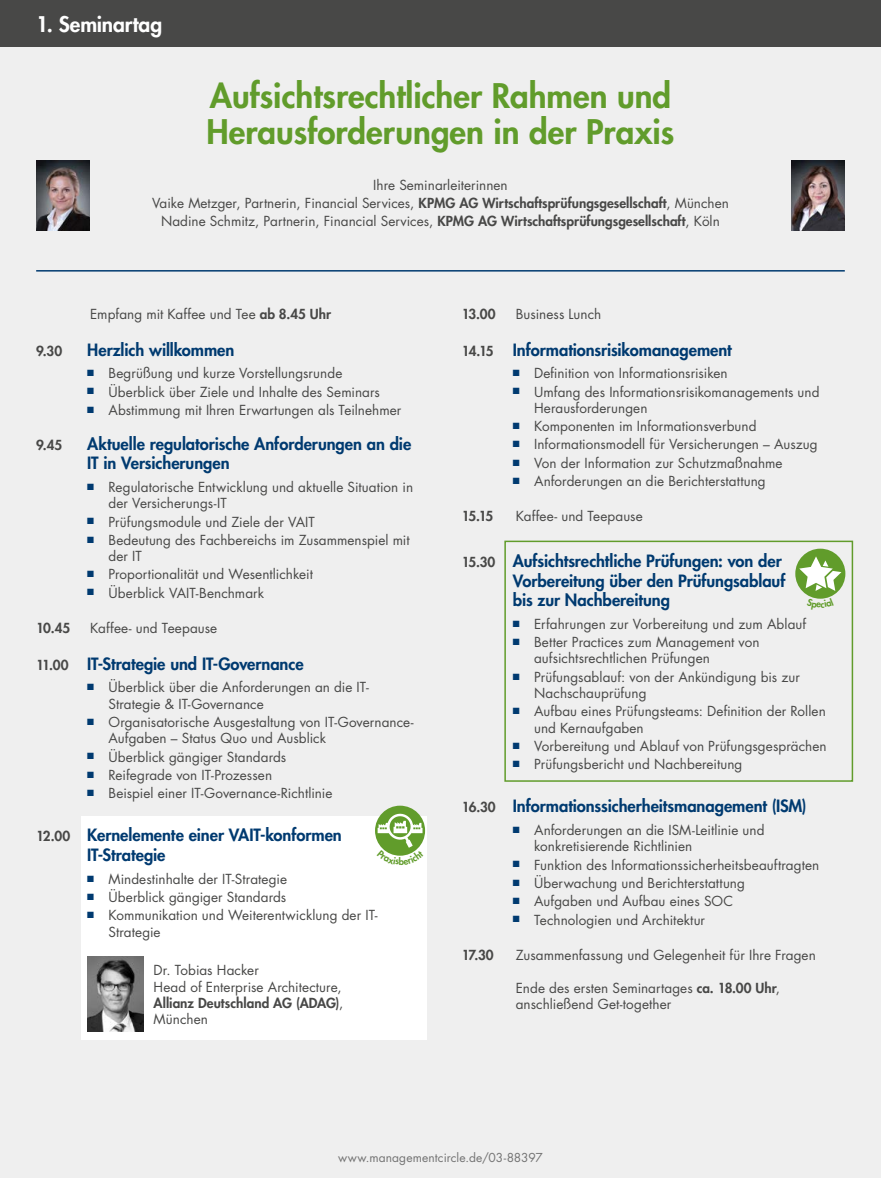
<style>
.page{position:relative;width:881px;height:1178px;background:#fff}
.page>*{position:absolute;margin:0;border:0;box-sizing:border-box;transform-origin:0 0}
.t1{font:800 33px/36px "Futura Std";color:#619c2b}
.t2{font:800 21px "Futura Std";letter-spacing:-.005em;color:#fff}
.t3{font:800 16.5px/19.8px "Futura Std";letter-spacing:-.005em;color:#003a70}
.t4{font:13.5px/16.2px "Futura Std";letter-spacing:.005em;color:#484847}
.t5{font:800 13.5px "Futura Std";letter-spacing:-.03em;color:#484847}
.t6{font:12px "Futura Std";letter-spacing:.01em;color:#737373}
.s1{font-weight:800}
.s2{font-size:13.5px;color:#484847}
</style>
<div class="page">
<div style="left:0;top:0;width:880px;height:1178px;background:#efefef"></div>
<div style="left:0;top:0;width:880px;height:47px;background:#484847"></div>
<hr style="left:36px;top:270px;width:808px;height:2px;background:#003a70">
<div style="left:82px;top:816px;width:345px;height:224px;background:#fff"></div>
<img style="left:87px;top:956px;width:57px;height:76px">
<div style="left:504px;top:541px;width:348px;height:241px;border:2px solid #619c2b"></div>
<img style="left:36px;top:160px;width:54px;height:71px">
<img style="left:791px;top:160px;width:53px;height:71px">
<div style="left:795px;top:549px;width:50px;height:50px;background:#619c2b;border-radius:50%"></div>
<svg style="left:798px;top:556px;width:43px;height:35px"></svg>
<div style="left:375px;top:806px;width:50px;height:50px;background:#619c2b;border-radius:50%"></div>
<svg style="left:811px;top:597px;width:18px;height:2px"></svg>
<svg style="left:376px;top:812px;width:47px;height:44px"></svg>
<h2 class="t2" style="left:36px;top:11px;width:127px">1. Seminartag</h2>
<h1 class="t1" style="left:206px;top:78px;width:469px">Aufsichtsrechtlicher Rahmen und<br>Herausforderungen in der Praxis</h1>
<p class="t4" style="left:152px;top:176px;width:578px;line-height:18.3px;text-align:center">Ihre Seminarleiterinnen<br>Vaike Metzger, Partnerin, Financial Services, <span class="s1">KPMG AG Wirtschaftsprüfungsgesellschaft</span>, München<br>Nadine Schmitz, Partnerin, Financial Services, <span class="s1">KPMG AG Wirtschaftsprüfungsgesellschaft</span>, Köln</p>
<p class="t4" style="left:90px;top:306px;width:242px">Empfang mit Kaffee und Tee <span class="s1">ab 8.45 Uhr</span></p>
<p class="t5" style="left:36px;top:342px;width:27px">9.30</p>
<p class="t3" style="left:87px;top:340px;width:149px">Herzlich willkommen</p>
<p class="t4" style="left:87px;top:365px;width:256px"><sup>■</sup> Begrüßung und kurze Vorstellungsrunde</p>
<p class="t4" style="left:87px;top:384px;width:294px"><sup>■</sup> Überblick über Ziele und Inhalte des Seminars</p>
<p class="t4" style="left:87px;top:402px;width:315px"><sup>■</sup> Abstimmung mit Ihren Erwartungen als Teilnehmer</p>
<p class="t5" style="left:36px;top:436px;width:28px">9.45</p>
<p class="t3" style="left:87px;top:434px;width:325px">Aktuelle regulatorische Anforderungen an die<br>IT in Versicherungen</p>
<p class="t4" style="left:108px;top:479px;width:306px;text-indent:-21px"><sup>■</sup> Regulatorische Entwicklung und aktuelle Situation in der Versicherungs-IT</p>
<p class="t4" style="left:87px;top:514px;width:229px"><sup>■</sup> Prüfungsmodule und Ziele der VAIT</p>
<p class="t4" style="left:108px;top:532px;width:302px;text-indent:-21px"><sup>■</sup> Bedeutung des Fachbereichs im Zusammenspiel mit der IT</p>
<p class="t4" style="left:87px;top:566px;width:227px"><sup>■</sup> Proportionalität und Wesentlichkeit</p>
<p class="t4" style="left:87px;top:585px;width:178px"><sup>■</sup> Überblick VAIT-Benchmark</p>
<p class="t5" style="left:36px;top:619px;width:36px">10.45</p>
<p class="t4" style="left:90px;top:620px;width:128px">Kaffee- und Teepause</p>
<p class="t3" style="left:36px;top:654px;width:269px"><span class="s2">11.00</span> IT-Strategie und IT-Governance</p>
<p class="t4" style="left:108px;top:679px;width:262px;text-indent:-21px"><sup>■</sup> Überblick über die Anforderungen an die IT-<br>Strategie &amp; IT-Governance</p>
<p class="t4" style="left:108px;top:714px;width:306px;text-indent:-21px"><sup>■</sup> Organisatorische Ausgestaltung von IT-Governance-<br>Aufgaben – Status Quo und Ausblick</p>
<p class="t4" style="left:87px;top:748px;width:200px"><sup>■</sup> Überblick gängiger Standards</p>
<p class="t4" style="left:87px;top:767px;width:186px"><sup>■</sup> Reifegrade von IT-Prozessen</p>
<p class="t4" style="left:87px;top:785px;width:246px"><sup>■</sup> Beispiel einer IT-Governance-Richtlinie</p>
<p class="t3" style="left:87px;top:825px;width:256px;text-indent:-51px"><span class="s2">12.00</span> Kernelemente einer VAIT-konformen<br>IT-Strategie</p>
<p class="t4" style="left:87px;top:871px;width:201px"><sup>■</sup> Mindestinhalte der IT-Strategie</p>
<p class="t4" style="left:87px;top:889px;width:200px"><sup>■</sup> Überblick gängiger Standards</p>
<p class="t4" style="left:108px;top:907px;width:270px;text-indent:-21px"><sup>■</sup> Kommunikation und Weiterentwicklung der IT-<br>Strategie</p>
<p class="t4" style="left:153px;top:962px;width:191px">Dr. Tobias Hacker<br>Head of Enterprise Architecture,<br><span class="s1">Allianz Deutschland AG (ADAG)</span>,<br>München</p>
<p class="t5" style="left:461px;top:305px;width:35px">13.00</p>
<p class="t4" style="left:515px;top:306px;width:87px">Business Lunch</p>
<p class="t3" style="left:461px;top:340px;width:271px"><span class="s2">14.15</span> Informationsrisikomanagement</p>
<p class="t4" style="left:512px;top:365px;width:216px"><sup>■</sup> Definition von Informationsrisiken</p>
<p class="t4" style="left:534px;top:384px;width:287px;text-indent:-21px"><sup>■</sup> Umfang des Informationsrisikomanagements und<br>Herausforderungen</p>
<p class="t4" style="left:512px;top:418px;width:245px"><sup>■</sup> Komponenten im Informationsverbund</p>
<p class="t4" style="left:512px;top:436px;width:306px"><sup>■</sup> Informationsmodell für Versicherungen – Auszug</p>
<p class="t4" style="left:512px;top:455px;width:271px"><sup>■</sup> Von der Information zur Schutzmaßnahme</p>
<p class="t4" style="left:512px;top:473px;width:254px"><sup>■</sup> Anforderungen an die Berichterstattung</p>
<p class="t5" style="left:461px;top:508px;width:33px">15.15</p>
<p class="t4" style="left:515px;top:508px;width:128px">Kaffee- und Teepause</p>
<p class="t3" style="left:512px;top:551px;width:274px;text-indent:-51px"><span class="s2">15.30</span> Aufsichtsrechtliche Prüfungen: von der<br>Vorbereitung über den Prüfungsablauf bis zur Nachbereitung</p>
<p class="t4" style="left:512px;top:616px;width:295px"><sup>■</sup> Erfahrungen zur Vorbereitung und zum Ablauf</p>
<p class="t4" style="left:534px;top:634px;width:227px;text-indent:-21px"><sup>■</sup> Better Practices zum Management von aufsichtsrechtlichen Prüfungen</p>
<p class="t4" style="left:534px;top:669px;width:267px;text-indent:-21px"><sup>■</sup> Prüfungsablauf: von der Ankündigung bis zur<br>Nachschauprüfung</p>
<p class="t4" style="left:534px;top:703px;width:293px;text-indent:-21px"><sup>■</sup> Aufbau eines Prüfungsteams: Definition der Rollen und Kernaufgaben</p>
<p class="t4" style="left:512px;top:738px;width:315px"><sup>■</sup> Vorbereitung und Ablauf von Prüfungsgesprächen</p>
<p class="t4" style="left:512px;top:756px;width:231px"><sup>■</sup> Prüfungsbericht und Nachbereitung</p>
<p class="t3" style="left:461px;top:796px;width:346px"><span class="s2">16.30</span> Informationssicherheitsmanagement (ISM)</p>
<p class="t4" style="left:534px;top:822px;width:232px;text-indent:-21px"><sup>■</sup> Anforderungen an die ISM-Leitlinie und konkretisierende Richtlinien</p>
<p class="t4" style="left:512px;top:856px;width:308px"><sup>■</sup> Funktion des Informationssicherheitsbeauftragten</p>
<p class="t4" style="left:512px;top:875px;width:233px"><sup>■</sup> Überwachung und Berichterstattung</p>
<p class="t4" style="left:512px;top:893px;width:222px"><sup>■</sup> Aufgaben und Aufbau eines SOC</p>
<p class="t4" style="left:512px;top:911px;width:194px"><sup>■</sup> Technologien und Architektur</p>
<p class="t5" style="left:461px;top:946px;width:33px">17.30</p>
<p class="t4" style="left:515px;top:947px;width:301px">Zusammenfassung und Gelegenheit für Ihre Fragen</p>
<p class="t4" style="left:515px;top:980px;width:265px">Ende des ersten Seminartages <span class="s1">ca. 18.00 Uhr</span>, anschließend Get-together</p>
<p class="t6" style="left:338px;top:1149px;width:206px">www.managementcircle.de/03-88397</p>
</div>
